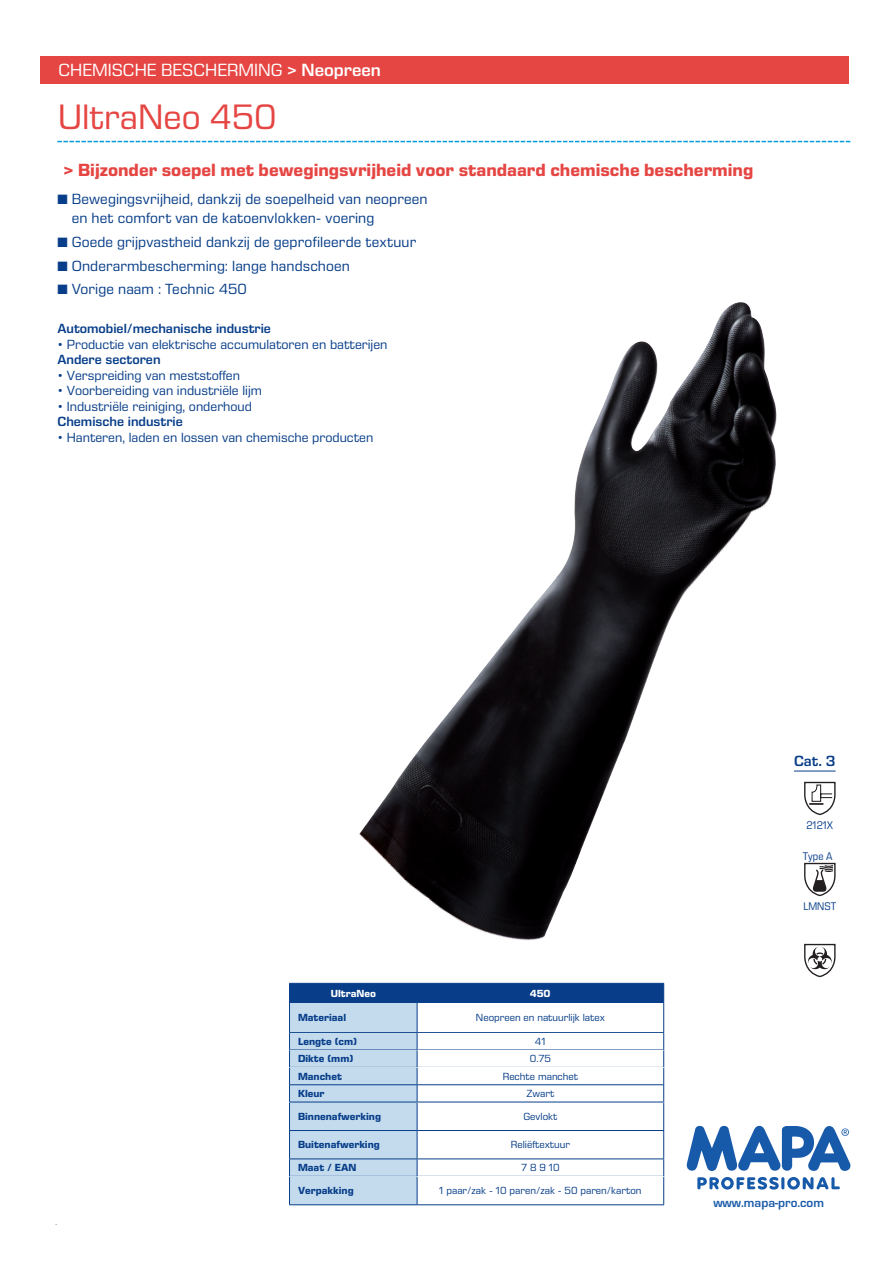
<style>
.page{position:relative;width:893px;height:1263px;background:#fff}
.page>*{position:absolute;margin:0;border:0;box-sizing:border-box;transform-origin:0 0}
.chemical_protection{font:36px "Eurostile Next LT Pro";color:#e54643}
.chemical_protection-2{font:700 18px "Eurostile Next LT Pro";color:#e54643}
.disposable{font:18px "Eurostile Next LT Pro";color:#fff}
.caractéristiques_puc{font:15px/19.5px "Eurostile Next LT Pro";letter-spacing:.005em;color:#083e89}
.categorie{font:600 15px "Eurostile Next LT Pro";color:#083e89}
.sect_txt{font:13.5px "Eurostile Next LT Pro";color:#083e89}
.sect_txt-2{font:600 13.5px "Eurostile Next LT Pro";color:#083e89}
.t1{font:700 13.05px "Eurostile";color:#1a5ba9}
.performances{font:11.25px "Eurostile Next LT Pro";color:#083e89;scale:.9 1}
.tableau_roman{font:10.5px "Eurostile Next LT Pro";color:#083e89}
.tableau_gras{font:700 10.5px "Eurostile Next LT Pro";color:#083e89}
.tableau_gras-2{font:700 10.5px "Eurostile Next LT Pro";color:#fff}
.t2{font:condensed 7.5px "Helvetica Neue LT Std";color:#083e89;scale:.9 1}
.s1{font-weight:600}
</style>
<div class="page">
<svg style="left:687px;top:1126px;width:163px;height:63px"></svg>
<img style="left:359px;top:302px;width:418px;height:638px">
<div style="left:40px;top:56px;width:808px;height:28px;background:#e54643"></div>
<svg style="left:57px;top:141px;width:793px;height:1px"></svg>
<hr style="left:794px;top:771px;width:42px;height:1px;background:#083e89">
<svg style="left:804px;top:782px;width:32px;height:33px"></svg>
<svg style="left:804px;top:863px;width:32px;height:33px"></svg>
<svg style="left:804px;top:944px;width:32px;height:33px"></svg>
<hr style="left:289px;top:1204px;width:128px;height:1px;background:#083e89">
<hr style="left:417px;top:1204px;width:247px;height:1px;background:#083e89">
<svg style="left:289px;top:983px;width:375px;height:221px"></svg>
<hr style="left:417px;top:1084px;width:247px;height:1px;background:#083e89">
<p class="disposable" style="left:58px;top:60px;width:324px">CHEMISCHE BESCHERMING <span class="s1">&gt; Neopreen</span></p>
<p class="chemical_protection" style="left:58px;top:97px;width:220px">UltraNeo 450</p>
<p class="chemical_protection-2" style="left:63px;top:159px;width:691px">&gt; Bijzonder soepel met bewegingsvrijheid voor standaard chemische bescherming</p>
<p class="caractéristiques_puc" style="left:72px;top:189px;width:357px;text-indent:-14px">■ Bewegingsvrijheid, dankzij de soepelheid van neopreen en het comfort van de katoenvlokken- voering</p>
<p class="caractéristiques_puc" style="left:57px;top:232px;width:360px">■ Goede grijpvastheid dankzij de geprofileerde textuur</p>
<p class="caractéristiques_puc" style="left:57px;top:256px;width:294px">■ Onderarmbescherming: lange handschoen</p>
<p class="caractéristiques_puc" style="left:57px;top:280px;width:191px">■ Vorige naam : Technic 450</p>
<p class="sect_txt-2" style="left:57px;top:321px;width:215px">Automobiel/mechanische industrie</p>
<p class="sect_txt" style="left:57px;top:337px;width:332px">• Productie van elektrische accumulatoren en batterijen</p>
<p class="sect_txt-2" style="left:57px;top:352px;width:105px">Andere sectoren</p>
<p class="sect_txt" style="left:57px;top:368px;width:184px">• Verspreiding van meststoffen</p>
<p class="sect_txt" style="left:57px;top:383px;width:206px">• Voorbereiding van industriële lijm</p>
<p class="sect_txt" style="left:57px;top:399px;width:196px">• Industriële reiniging, onderhoud</p>
<p class="sect_txt-2" style="left:57px;top:414px;width:127px">Chemische industrie</p>
<p class="sect_txt" style="left:57px;top:430px;width:317px">• Hanteren, laden en lossen van chemische producten</p>
<p class="tableau_gras-2" style="left:331px;top:987px;width:47px">UltraNeo</p>
<p class="tableau_gras-2" style="left:530px;top:987px;width:22px">450</p>
<p class="tableau_gras" style="left:298px;top:1012px;width:50px">Materiaal</p>
<p class="tableau_roman" style="left:476px;top:1012px;width:130px">Neopreen en natuurlijk latex</p>
<p class="tableau_gras" style="left:298px;top:1035px;width:61px">Lengte (cm)</p>
<p class="tableau_roman" style="left:535px;top:1036px;width:12px">41</p>
<p class="tableau_gras" style="left:298px;top:1053px;width:57px">Dikte (mm)</p>
<p class="tableau_roman" style="left:530px;top:1053px;width:23px">0.75</p>
<p class="tableau_gras" style="left:298px;top:1070px;width:45px">Manchet</p>
<p class="tableau_roman" style="left:503px;top:1070px;width:77px">Rechte manchet</p>
<p class="tableau_gras" style="left:298px;top:1087px;width:28px">Kleur</p>
<p class="tableau_roman" style="left:526px;top:1088px;width:30px">Zwart</p>
<p class="tableau_gras" style="left:298px;top:1110px;width:85px">Binnenafwerking</p>
<p class="tableau_roman" style="left:523px;top:1111px;width:35px">Gevlokt</p>
<p class="tableau_gras" style="left:298px;top:1139px;width:83px">Buitenafwerking</p>
<p class="tableau_roman" style="left:511px;top:1139px;width:61px">Reliëftextuur</p>
<p class="tableau_gras" style="left:298px;top:1162px;width:60px">Maat / EAN</p>
<p class="tableau_roman" style="left:521px;top:1162px;width:40px">7 8 9 10</p>
<p class="tableau_gras" style="left:298px;top:1185px;width:57px">Verpakking</p>
<p class="tableau_roman" style="left:439px;top:1185px;width:204px">1 paar/zak - 10 paren/zak - 50 paren/karton</p>
<p class="categorie" style="left:794px;top:753px;width:43px">Cat. 3</p>
<p class="performances" style="left:806px;top:819px;width:31px">2121X</p>
<p class="performances" style="left:803px;top:850px;width:34px">Type A</p>
<p class="performances" style="left:803px;top:900px;width:38px">LMNST</p>
<p class="t2" style="left:56px;top:1218px;width:3px">.</p>
<p class="t1" style="left:713px;top:1196px;width:112px">www.mapa-pro.com</p>
</div>
